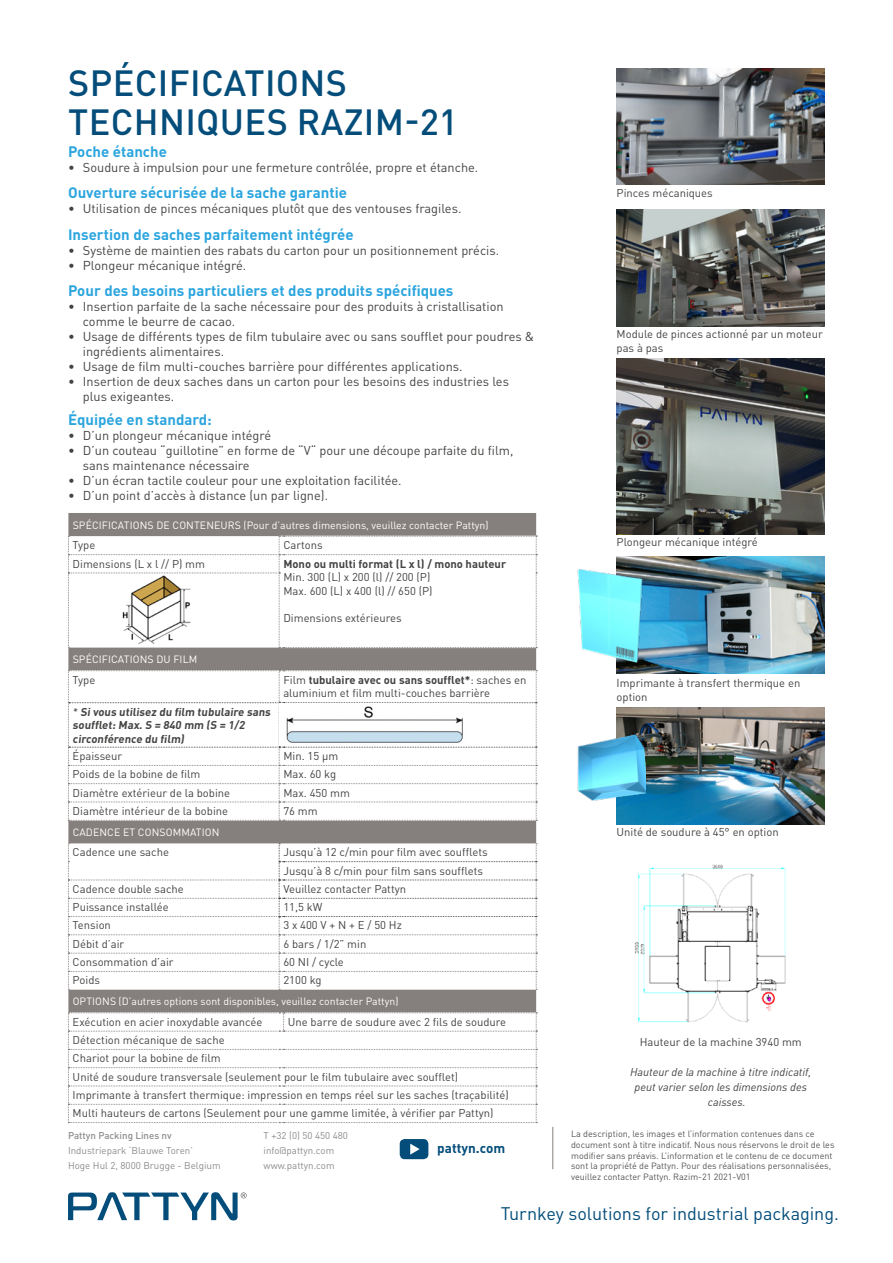
<style>
.page{position:relative;width:893px;height:1263px;background:#fff}
.page>*{position:absolute;margin:0;border:0;box-sizing:border-box;transform-origin:0 0}
.t1{font:500 36px "DIN Pro";letter-spacing:.01em;color:#044d7a}
.t2{font:18px "DIN Pro";letter-spacing:-.005em;color:#044d7a}
.Technical_specificat{font:700 15px "DIN Pro";color:#2ba5de}
.Bulleted_list_techni{font:700 15px "DIN Pro";color:#2ba5de}
.t3{font:700 13.5px "DIN Pro";color:#044d7a}
.t4{font:12.75px/15px "DIN Pro";color:#434342}
.table_text{font:11.25px/13.5px "DIN Pro";color:#434342}
.Fotobeschrijving{font:11.25px/14.7px "DIN Pro";color:#434342}
.table_text-2{font:700 11.25px/13.5px "DIN Pro";color:#434342}
.Fotobeschrijving-2{font:italic 11.25px/14.7px "DIN Pro";color:#434342}
.t5{font:10.5px "DIN Pro";color:#fff}
.t6{font:9.75px/15px "DIN Pro";color:#8e8b8b}
.t7{font:500 9.75px "DIN Pro";color:#8e8b8b}
.t8{font:9px/10.8px "DIN Pro";color:#575554}
.s1{font-weight:700}
.s2{font-weight:400;font-style:italic}
</style>
<div class="page">
<svg style="left:68px;top:1192px;width:179px;height:28px"></svg>
<hr style="left:553px;top:1127px;width:1px;height:42px;background:#857f7d">
<svg style="left:400px;top:1139px;width:28px;height:20px"></svg>
<img style="left:617px;top:68px;width:208px;height:117px">
<div style="left:68px;top:513px;width:468px;height:499px;background:#857f7d"></div>
<svg style="left:68px;top:843px;width:469px;height:147px"></svg>
<svg style="left:68px;top:670px;width:469px;height:151px"></svg>
<svg style="left:68px;top:536px;width:469px;height:112px"></svg>
<svg style="left:68px;top:1012px;width:469px;height:111px"></svg>
<img style="left:617px;top:557px;width:208px;height:117px">
<img style="left:577px;top:567px;width:68px;height:96px">
<img style="left:617px;top:707px;width:208px;height:117px">
<img style="left:577px;top:730px;width:68px;height:70px">
<img style="left:120px;top:576px;width:75px;height:68px">
<img style="left:617px;top:209px;width:208px;height:117px">
<img style="left:617px;top:358px;width:208px;height:177px">
<img style="left:280px;top:703px;width:189px;height:42px">
<img style="left:634px;top:864px;width:152px;height:159px">
<p class="t1" style="left:68px;top:58px;width:280px">SPÉCIFICATIONS</p>
<p class="t1" style="left:68px;top:97px;width:391px">TECHNIQUES RAZIM-21</p>
<p class="Technical_specificat" style="left:68px;top:141px;width:100px">Poche étanche</p>
<p class="t4" style="left:68px;top:159px;width:412px">• Soudure à impulsion pour une fermeture contrôlée, propre et étanche.</p>
<p class="Technical_specificat" style="left:68px;top:183px;width:281px">Ouverture sécurisée de la sache garantie</p>
<p class="t4" style="left:68px;top:201px;width:395px">• Utilisation de pinces mécaniques plutôt que des ventouses fragiles.</p>
<p class="Technical_specificat" style="left:68px;top:224px;width:287px">Insertion de saches parfaitement intégrée</p>
<p class="t4" style="left:68px;top:242px;width:433px">• Système de maintien des rabats du carton pour un positionnement précis.</p>
<p class="t4" style="left:68px;top:257px;width:180px">• Plongeur mécanique intégré.</p>
<p class="Technical_specificat" style="left:68px;top:280px;width:387px">Pour des besoins particuliers et des produits spécifiques</p>
<p class="t4" style="left:83px;top:298px;width:422px;text-indent:-15px">• Insertion parfaite de la sache nécessaire pour des produits à cristallisation comme le beurre de cacao.</p>
<p class="t4" style="left:83px;top:328px;width:453px;text-indent:-15px">• Usage de différents types de film tubulaire avec ou sans soufflet pour poudres &amp; ingrédients alimentaires.</p>
<p class="t4" style="left:68px;top:358px;width:396px">• Usage de film multi-couches barrière pour différentes applications.</p>
<p class="t4" style="left:83px;top:373px;width:428px;text-indent:-15px">• Insertion de deux saches dans un carton pour les besoins des industries les plus exigeantes.</p>
<p class="Bulleted_list_techni" style="left:68px;top:410px;width:145px">Équipée en standard:</p>
<p class="t4" style="left:68px;top:428px;width:205px">• D’un plongeur mécanique intégré</p>
<p class="t4" style="left:83px;top:443px;width:432px;text-indent:-15px">• D’un couteau “guillotine” en forme de “V“ pour une découpe parfaite du film, sans maintenance nécessaire</p>
<p class="t4" style="left:68px;top:473px;width:335px">• D’un écran tactile couleur pour une exploitation facilitée.</p>
<p class="t4" style="left:68px;top:488px;width:262px">• D’un point d’accès à distance (un par ligne).</p>
<p class="t5" style="left:73px;top:518px;width:417px">SPÉCIFICATIONS DE CONTENEURS (Pour d’autres dimensions, veuillez contacter Pattyn)</p>
<p class="table_text" style="left:73px;top:538px;width:24px">Type</p>
<p class="table_text" style="left:283px;top:538px;width:41px">Cartons</p>
<p class="table_text" style="left:73px;top:556px;width:134px">Dimensions (L x l // P) mm</p>
<p class="table_text-2" style="left:283px;top:556px;width:224px">Mono ou multi format (L x l) / mono hauteur</p>
<p class="table_text" style="left:283px;top:570px;width:149px">Min. 300 (L) x 200 (l) // 200 (P)</p>
<p class="table_text" style="left:283px;top:583px;width:151px">Max. 600 (L) x 400 (l) // 650 (P)</p>
<p class="table_text" style="left:283px;top:610px;width:120px">Dimensions extérieures</p>
<p class="t5" style="left:73px;top:652px;width:126px">SPÉCIFICATIONS DU FILM</p>
<p class="table_text" style="left:73px;top:672px;width:24px">Type</p>
<p class="table_text" style="left:283px;top:672px;width:245px">Film <span class="s1">tubulaire avec ou sans soufflet*</span>: saches en aluminium et film multi-couches barrière</p>
<p class="table_text-2" style="left:73px;top:704px;width:201px"><span class="s2">*</span> Si vous utilisez du film tubulaire sans soufflet: Max. S = 840 mm (S = 1/2 circonférence du film)</p>
<p class="table_text" style="left:73px;top:749px;width:51px">Épaisseur</p>
<p class="table_text" style="left:283px;top:749px;width:56px">Min. 15 µm</p>
<p class="table_text" style="left:73px;top:767px;width:129px">Poids de la bobine de film</p>
<p class="table_text" style="left:283px;top:767px;width:54px">Max. 60 kg</p>
<p class="table_text" style="left:73px;top:785px;width:159px">Diamètre extérieur de la bobine</p>
<p class="table_text" style="left:283px;top:785px;width:68px">Max. 450 mm</p>
<p class="table_text" style="left:73px;top:803px;width:157px">Diamètre intérieur de la bobine</p>
<p class="table_text" style="left:283px;top:803px;width:36px">76 mm</p>
<p class="t5" style="left:73px;top:825px;width:148px">CADENCE ET CONSOMMATION</p>
<p class="table_text" style="left:73px;top:845px;width:98px">Cadence une sache</p>
<p class="table_text" style="left:283px;top:845px;width:206px">Jusqu’à 12 c/min pour film avec soufflets</p>
<p class="table_text" style="left:283px;top:863px;width:201px">Jusqu’à 8 c/min pour film sans soufflets</p>
<p class="table_text" style="left:73px;top:881px;width:113px">Cadence double sache</p>
<p class="table_text" style="left:283px;top:881px;width:124px">Veuillez contacter Pattyn</p>
<p class="table_text" style="left:73px;top:900px;width:98px">Puissance installée</p>
<p class="table_text" style="left:283px;top:900px;width:41px">11,5 kW</p>
<p class="table_text" style="left:73px;top:918px;width:40px">Tension</p>
<p class="table_text" style="left:283px;top:918px;width:120px">3 x 400 V + N + E / 50 Hz</p>
<p class="table_text" style="left:73px;top:936px;width:53px">Débit d’air</p>
<p class="table_text" style="left:283px;top:936px;width:85px">6 bars / 1/2” min</p>
<p class="table_text" style="left:73px;top:955px;width:102px">Consommation d’air</p>
<p class="table_text" style="left:283px;top:955px;width:62px">60 NI / cycle</p>
<p class="table_text" style="left:73px;top:973px;width:29px">Poids</p>
<p class="table_text" style="left:283px;top:973px;width:40px">2100 kg</p>
<p class="t5" style="left:73px;top:994px;width:327px">OPTIONS (D’autres options sont disponibles, veuillez contacter Pattyn)</p>
<p class="table_text" style="left:73px;top:1014px;width:191px">Exécution en acier inoxydable avancée</p>
<p class="table_text" style="left:288px;top:1014px;width:220px">Une barre de soudure avec 2 fils de soudure</p>
<p class="table_text" style="left:73px;top:1033px;width:154px">Détection mécanique de sache</p>
<p class="table_text" style="left:73px;top:1051px;width:150px">Chariot pour la bobine de film</p>
<p class="table_text" style="left:73px;top:1069px;width:387px">Unité de soudure transversale (seulement pour le film tubulaire avec soufflet)</p>
<p class="table_text" style="left:73px;top:1087px;width:437px">Imprimante à transfert thermique: impression en temps réel sur les saches (traçabilité)</p>
<p class="table_text" style="left:73px;top:1106px;width:422px">Multi hauteurs de cartons (Seulement pour une gamme limitée, à vérifier par Pattyn)</p>
<p class="t7" style="left:68px;top:1128px;width:105px">Pattyn Packing Lines nv</p>
<p class="t6" style="left:68px;top:1142px;width:154px">Industriepark ‘Blauwe Toren’<br>Hoge Hul 2, 8000 Brugge - Belgium</p>
<p class="t6" style="left:264px;top:1127px;width:86px">T +32 (0) 50 450 480 info@pattyn.com www.pattyn.com</p>
<p class="t3" style="left:437px;top:1139px;width:69px">pattyn.com</p>
<p class="Fotobeschrijving" style="left:617px;top:185px;width:98px">Pinces mécaniques</p>
<p class="Fotobeschrijving" style="left:617px;top:327px;width:208px;line-height:13.5px">Module de pinces actionné par un moteur pas à pas</p>
<p class="Fotobeschrijving" style="left:617px;top:534px;width:143px">Plongeur mécanique intégré</p>
<p class="Fotobeschrijving" style="left:617px;top:675px;width:185px">Imprimante à transfert thermique en option</p>
<p class="Fotobeschrijving" style="left:617px;top:824px;width:164px">Unité de soudure à 45° en option</p>
<p class="Fotobeschrijving" style="left:640px;top:1034px;width:164px">Hauteur de la machine 3940 mm</p>
<p class="Fotobeschrijving-2" style="left:630px;top:1065px;width:183px">Hauteur de la machine à titre indicatif,</p>
<p class="Fotobeschrijving-2" style="left:708px;top:1079px;width:101px;text-indent:-73px">peut varier selon les dimensions des caisses.</p>
<p class="t8" style="left:571px;top:1128px;width:265px">La description, les images et l’information contenues dans ce document sont à titre indicatif. Nous nous réservons le droit de les modifier sans préavis. L’information et le contenu de ce document sont la propriété de Pattyn. Pour des réalisations personnalisées, veuillez contacter Pattyn. Razim-21 2021-V01</p>
<h2 class="t2" style="left:501px;top:1202px;width:340px">Turnkey solutions for industrial packaging.</h2>
</div>
